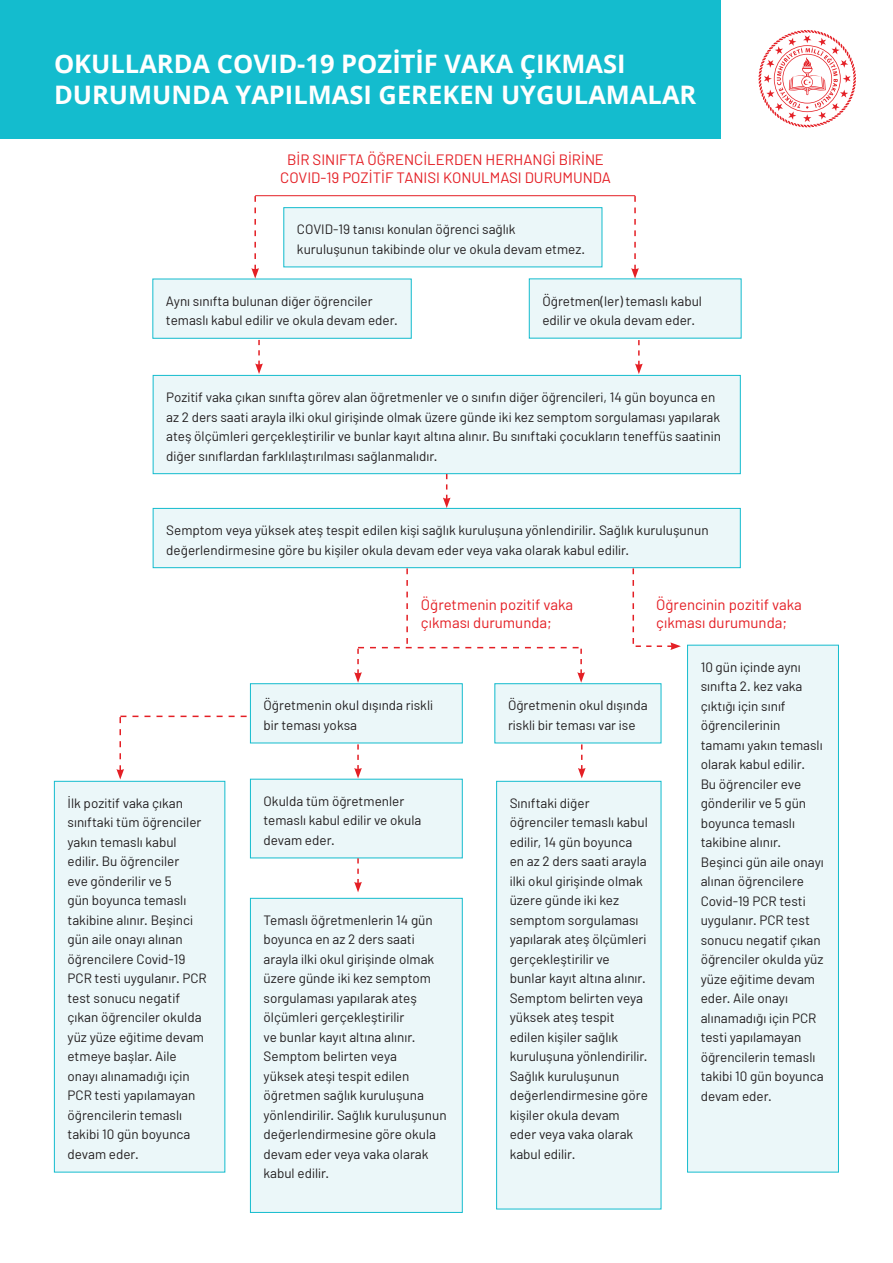
<style>
.page{position:relative;width:893px;height:1263px;background:#fff}
.page>*{position:absolute;margin:0;border:0;box-sizing:border-box;transform-origin:0 0}
.t1{font:700 25.5px "Open Sans";color:#fff}
.t2{font:15px/18px "Barlow";color:#e41f25}
.t3{font:13.5px/19.5px "Barlow";color:#231f20}
</style>
<div class="page">
<div style="left:1px;top:0;width:720px;height:139px;background:#14bcce"></div>
<svg style="left:758px;top:30px;width:98px;height:97px"></svg>
<div style="left:153px;top:279px;width:258px;height:59px;background:#ebf7f9"></div>
<div style="left:152px;top:279px;width:260px;height:60px;border:1px solid #14bcce"></div>
<div style="left:284px;top:208px;width:318px;height:59px;background:#ebf7f9"></div>
<div style="left:283px;top:207px;width:319px;height:60px;border:1px solid #14bcce"></div>
<div style="left:54px;top:781px;width:171px;height:391px;background:#ebf7f9"></div>
<div style="left:54px;top:781px;width:171px;height:391px;border:1px solid #14bcce"></div>
<div style="left:529px;top:279px;width:212px;height:59px;background:#ebf7f9"></div>
<div style="left:250px;top:779px;width:212px;height:79px;background:#ebf7f9"></div>
<div style="left:250px;top:898px;width:212px;height:314px;background:#ebf7f9"></div>
<div style="left:250px;top:898px;width:213px;height:315px;border:1px solid #14bcce"></div>
<div style="left:153px;top:375px;width:587px;height:99px;background:#ebf7f9"></div>
<div style="left:153px;top:375px;width:588px;height:99px;border:1px solid #14bcce"></div>
<div style="left:153px;top:508px;width:587px;height:60px;background:#ebf7f9"></div>
<div style="left:153px;top:508px;width:588px;height:60px;border:1px solid #14bcce"></div>
<div style="left:497px;top:781px;width:164px;height:428px;background:#ebf7f9"></div>
<div style="left:496px;top:781px;width:165px;height:428px;border:1px solid #14bcce"></div>
<div style="left:250px;top:684px;width:212px;height:59px;background:#ebf7f9"></div>
<div style="left:250px;top:683px;width:213px;height:60px;border:1px solid #14bcce"></div>
<div style="left:495px;top:684px;width:166px;height:59px;background:#ebf7f9"></div>
<div style="left:494px;top:683px;width:167px;height:60px;border:1px solid #14bcce"></div>
<div style="left:687px;top:645px;width:151px;height:527px;background:#ebf7f9"></div>
<div style="left:687px;top:645px;width:152px;height:527px;border:1px solid #14bcce"></div>
<svg style="left:635px;top:340px;width:8px;height:34px"></svg>
<svg style="left:578px;top:744px;width:8px;height:34px"></svg>
<svg style="left:354px;top:744px;width:8px;height:34px"></svg>
<svg style="left:354px;top:858px;width:8px;height:34px"></svg>
<svg style="left:255px;top:340px;width:8px;height:34px"></svg>
<svg style="left:443px;top:474px;width:8px;height:34px"></svg>
<svg style="left:631px;top:196px;width:8px;height:83px"></svg>
<svg style="left:251px;top:196px;width:8px;height:83px"></svg>
<hr style="left:255px;top:195px;width:380px;height:1px;background:#e41f25">
<svg style="left:116px;top:716px;width:131px;height:63px"></svg>
<svg style="left:354px;top:568px;width:231px;height:115px"></svg>
<svg style="left:632px;top:568px;width:49px;height:82px"></svg>
<p class="t1" style="left:54px;top:46px;width:573px">OKULLARDA COVID-19 POZİTİF VAKA ÇIKMASI</p>
<p class="t1" style="left:54px;top:76px;width:644px">DURUMUNDA YAPILMASI GEREKEN UYGULAMALAR</p>
<p class="t2" style="left:287px;top:151px;width:318px">BİR SINIFTA ÖĞRENCİLERDEN HERHANGİ BİRİNE</p>
<p class="t2" style="left:280px;top:169px;width:332px">COVID-19 POZİTİF TANISI KONULMASI DURUMUNDA</p>
<p class="t3" style="left:297px;top:219px;width:290px">COVID-19 tanısı konulan öğrenci sağlık kuruluşunun takibinde olur ve okula devam etmez.</p>
<p class="t3" style="left:166px;top:291px;width:233px">Aynı sınıfta bulunan diğer öğrenciler temaslı kabul edilir ve okula devam eder.</p>
<p class="t3" style="left:542px;top:291px;width:161px">Öğretmen(ler) temaslı kabul edilir ve okula devam eder.</p>
<p class="t3" style="left:166px;top:387px;width:556px">Pozitif vaka çıkan sınıfta görev alan öğretmenler ve o sınıfın diğer öğrencileri, 14 gün boyunca en az 2 ders saati arayla ilki okul girişinde olmak üzere günde iki kez semptom sorgulaması yapılarak ateş ölçümleri gerçekleştirilir ve bunlar kayıt altına alınır. Bu sınıftaki çocukların teneffüs saatinin diğer sınıflardan farklılaştırılması sağlanmalıdır.</p>
<p class="t3" style="left:166px;top:520px;width:544px">Semptom veya yüksek ateş tespit edilen kişi sağlık kuruluşuna yönlendirilir. Sağlık kuruluşunun değerlendirmesine göre bu kişiler okula devam eder veya vaka olarak kabul edilir.</p>
<p class="t3" style="left:68px;top:793px;width:141px">İlk pozitif vaka çıkan sınıftaki tüm öğrenciler yakın temaslı kabul edilir. Bu öğrenciler<br>eve gönderilir ve 5<br>gün boyunca temaslı takibine alınır. Beşinci gün aile onayı alınan öğrencilere Covid-19<br>PCR testi uygulanır. PCR test sonucu negatif çıkan öğrenciler okulda yüz yüze eğitime devam etmeye başlar. Aile onayı alınamadığı için<br>PCR testi yapılamayan öğrencilerin temaslı takibi 10 gün boyunca devam eder.</p>
<p class="t2" style="left:421px;top:596px;width:154px">Öğretmenin pozitif vaka çıkması durumunda;</p>
<p class="t2" style="left:656px;top:596px;width:147px">Öğrencinin pozitif vaka çıkması durumunda;</p>
<p class="t3" style="left:264px;top:695px;width:171px">Öğretmenin okul dışında riskli bir teması yoksa</p>
<p class="t3" style="left:508px;top:695px;width:141px">Öğretmenin okul dışında riskli bir teması var ise</p>
<p class="t3" style="left:264px;top:791px;width:159px">Okulda tüm öğretmenler temaslı kabul edilir ve okula devam eder.</p>
<p class="t3" style="left:264px;top:910px;width:185px">Temaslı öğretmenlerin 14 gün boyunca en az 2 ders saati arayla ilki okul girişinde olmak üzere günde iki kez semptom sorgulaması yapılarak ateş ölçümleri gerçekleştirilir<br>ve bunlar kayıt altına alınır.<br>Semptom belirten veya<br>yüksek ateşi tespit edilen öğretmen sağlık kuruluşuna yönlendirilir. Sağlık kuruluşunun değerlendirmesine göre okula devam eder veya vaka olarak kabul edilir.</p>
<p class="t3" style="left:510px;top:793px;width:140px">Sınıftaki diğer öğrenciler temaslı kabul edilir, 14 gün boyunca en az 2 ders saati arayla ilki okul girişinde olmak üzere günde iki kez semptom sorgulaması yapılarak ateş ölçümleri gerçekleştirilir ve bunlar kayıt altına alınır.<br>Semptom belirten veya yüksek ateş tespit edilen kişiler sağlık kuruluşuna yönlendirilir.<br>Sağlık kuruluşunun değerlendirmesine göre kişiler okula devam eder veya vaka olarak kabul edilir.</p>
<p class="t3" style="left:701px;top:657px;width:125px">10 gün içinde aynı sınıfta 2. kez vaka çıktığı için sınıf öğrencilerinin tamamı yakın temaslı olarak kabul edilir.<br>Bu öğrenciler eve gönderilir ve 5 gün boyunca temaslı takibine alınır.<br>Beşinci gün aile onayı alınan öğrencilere<br>Covid-19 PCR testi uygulanır. PCR test sonucu negatif çıkan öğrenciler okulda yüz yüze eğitime devam eder. Aile onayı alınamadığı için PCR testi yapılamayan öğrencilerin temaslı takibi 10 gün boyunca devam eder.</p>
</div>
